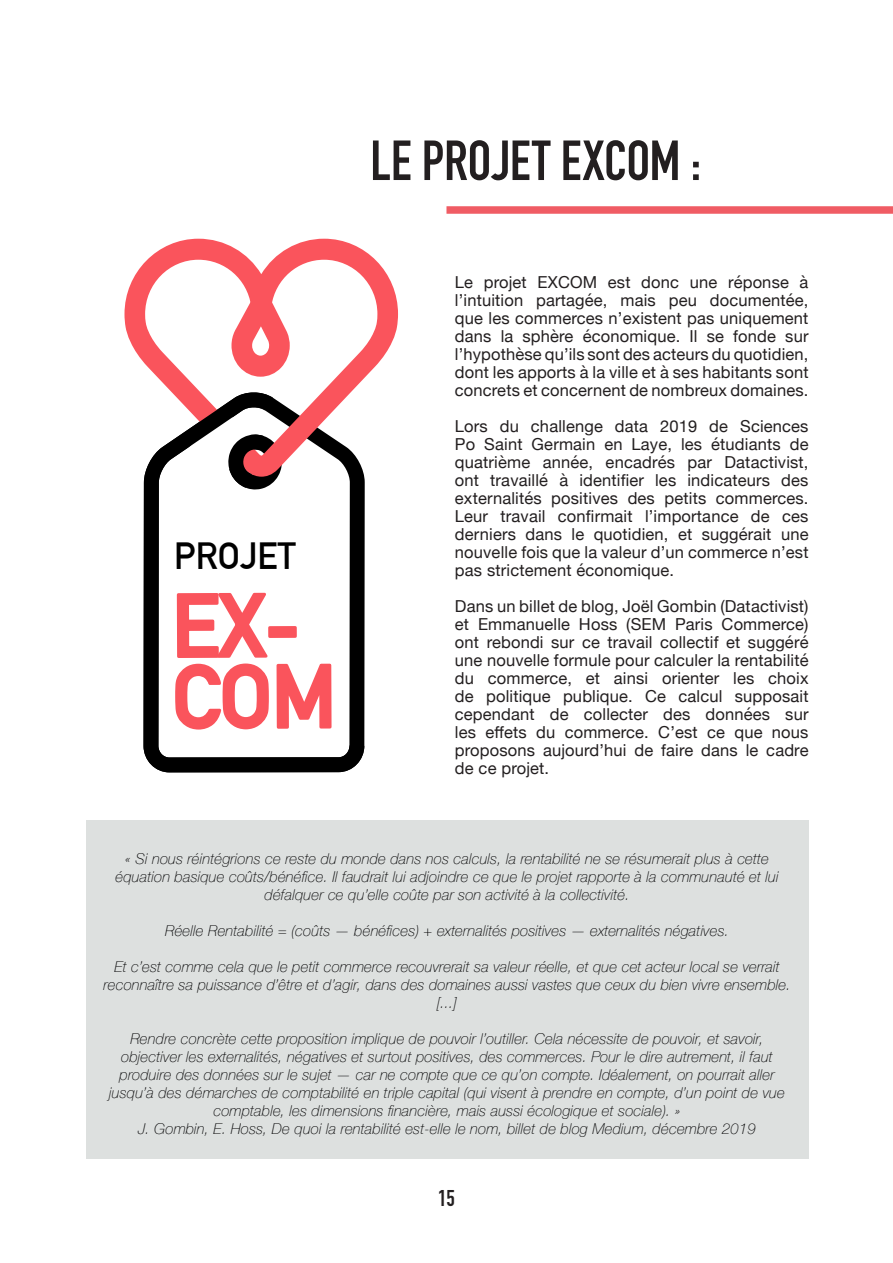
<style>
.page{position:relative;width:893px;height:1263px;background:#fff}
.page>*{position:absolute;margin:0;border:0;box-sizing:border-box;transform-origin:0 0}
.t1{font:700 87px/71.1px "DIN Alternate";color:#fa545c}
.t2{font:700 55.5px "DIN Condensed";letter-spacing:-.005em;color:#231f20}
.t3{font:700 37.05px "DIN Alternate";letter-spacing:-.005em;color:#000}
.t4{font:700 22.5px "DIN Condensed";color:#231f20}
.Body_Text{font:16.5px/18px "Helvetica Neue";letter-spacing:.01em;color:#231f20;text-align:justify}
.italic{font:italic 100 15px/18px "Helvetica Neue";letter-spacing:.01em;color:#000001;text-align:center}
</style>
<div class="page">
<div style="left:450px;top:206px;width:439px;height:8px;background:#f05c64"></div>
<div style="left:86px;top:821px;width:722px;height:338px;background:#dde0df"></div>
<svg style="left:124px;top:239px;width:274px;height:139px"></svg>
<svg style="left:143px;top:378px;width:222px;height:395px"></svg>
<h3 class="t3" style="left:174px;top:528px;width:123px">PROJET</h3>
<h1 class="t1" style="left:172px;top:584px;width:166px">EX-<br>COM</h1>
<h1 class="t2" style="left:370px;top:123px;width:332px">LE PROJET EXCOM :</h1>
<p class="Body_Text" style="left:455px;top:274px;width:355px">Le projet EXCOM est donc une réponse à l’intuition partagée, mais peu documentée, que les commerces n’existent pas uniquement dans la sphère économique. Il se fonde sur l’hypothèse qu’ils sont des acteurs du quotidien, dont les apports à la ville et à ses habitants sont concrets et concernent de nombreux domaines.</p>
<p class="Body_Text" style="left:455px;top:418px;width:355px">Lors du challenge data 2019 de Sciences Po Saint Germain en Laye, les étudiants de quatrième année, encadrés par Datactivist, ont travaillé à identifier les indicateurs des externalités positives des petits commerces.<br>Leur travail confirmait l’importance de ces derniers dans le quotidien, et suggérait une nouvelle fois que la valeur d’un commerce n’est pas strictement économique.</p>
<p class="Body_Text" style="left:455px;top:598px;width:355px">Dans un billet de blog, Joël Gombin (Datactivist) et Emmanuelle Hoss (SEM Paris Commerce) ont rebondi sur ce travail collectif et suggéré une nouvelle formule pour calculer la rentabilité du commerce, et ainsi orienter les choix de politique publique. Ce calcul supposait cependant de collecter des données sur les effets du commerce. C’est ce que nous proposons aujourd’hui de faire dans le cadre de ce projet.</p>
<p class="italic" style="left:115px;top:849px;width:665px">« Si nous réintégrions ce reste du monde dans nos calculs, la rentabilité ne se résumerait plus à cette équation basique coûts/bénéfice. Il faudrait lui adjoindre ce que le projet rapporte à la communauté et lui défalquer ce qu’elle coûte par son activité à la collectivité.</p>
<p class="italic" style="left:165px;top:921px;width:565px">Réelle Rentabilité = (coûts — bénéfices) + externalités positives — externalités négatives.</p>
<p class="italic" style="left:104px;top:957px;width:688px">Et c’est comme cela que le petit commerce recouvrerait sa valeur réelle, et que cet acteur local se verrait reconnaître sa puissance d’être et d’agir, dans des domaines aussi vastes que ceux du bien vivre ensemble.</p>
<p class="italic" style="left:437px;top:993px;width:22px">[...]</p>
<p class="italic" style="left:109px;top:1029px;width:677px">Rendre concrète cette proposition implique de pouvoir l’outiller. Cela nécessite de pouvoir, et savoir, objectiver les externalités, négatives et surtout positives, des commerces. Pour le dire autrement, il faut produire des données sur le sujet — car ne compte que ce qu’on compte. Idéalement, on pourrait aller jusqu’à des démarches de comptabilité en triple capital (qui visent à prendre en compte, d’un point de vue comptable, les dimensions financière, mais aussi écologique et sociale). »<br>J. Gombin, E. Hoss, De quoi la rentabilité est-elle le nom, billet de blog Medium, décembre 2019</p>
<h3 class="t4" style="left:438px;top:1183px;width:18px">15</h3>
</div>
